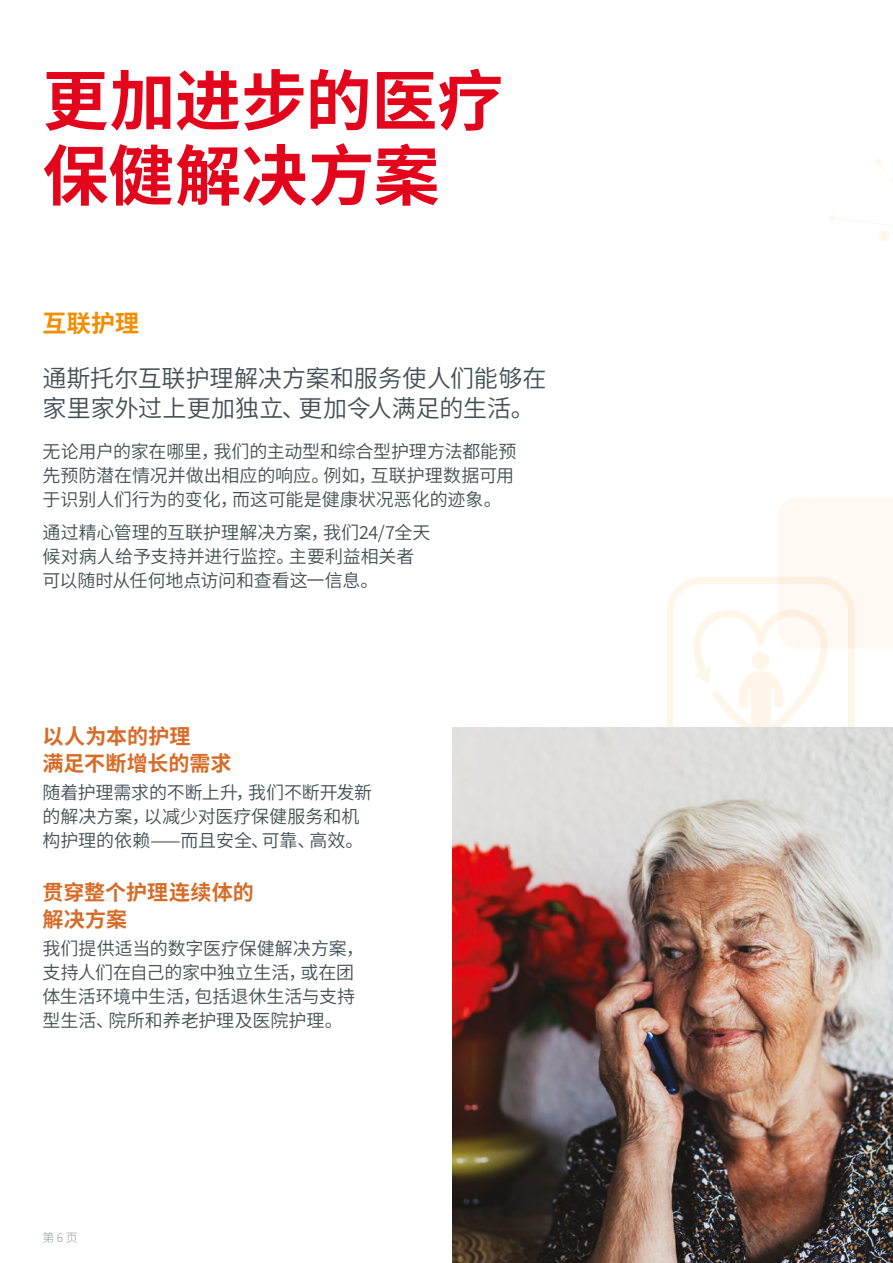
<style>
.page{position:relative;width:893px;height:1263px;background:#fff}
.page>*{position:absolute;margin:0;border:0;box-sizing:border-box;transform-origin:0 0}
.H1_-_CHN{font:700 66px/75px "Source Han Sans CN";color:#e3051b}
.Intro{font:24px/30px "Source Han Sans CN";letter-spacing:.005em;color:#445055}
.t1{font:700 24px "Source Han Sans CN";color:#f28e02}
.Body_heading{font:700 21px/27px "Source Han Sans CN";letter-spacing:.005em;color:#d66c28}
.Body{font:18px/24px "Source Han Sans CN";letter-spacing:-.005em;color:#445055}
.t2{font:300 12px "Source Han Sans CN";color:#8f9ba0}
</style>
<div class="page">
<img style="left:453px;top:727px;width:440px;height:536px">
<svg style="left:829px;top:159px;width:64px;height:82px"></svg>
<img style="left:861px;top:1067px;width:32px;height:153px">
<img style="left:863px;top:1099px;width:30px;height:79px">
<svg style="left:666px;top:498px;width:227px;height:267px"></svg>
<p class="H1_-_CHN" style="left:43px;top:65px;width:462px">更加进步的医疗保健解决方案</p>
<h3 class="t1" style="left:43px;top:309px;width:98px">互联护理</h3>
<p class="Intro" style="left:43px;top:364px;width:506px">通斯托尔互联护理解决方案和服务使人们能够在家里家外过上更加独立、更加令人满足的生活。</p>
<p class="Body" style="left:43px;top:440px;width:475px;text-align:justify">无论用户的家在哪里，我们的主动型和综合型护理方法都能预先预防潜在情况并做出相应的响应。例如，互联护理数据可用于识别人们行为的变化，而这可能是健康状况恶化的迹象。</p>
<p class="Body" style="left:43px;top:520px;width:390px">通过精心管理的互联护理解决方案，我们24/7全天候对病人给予支持并进行监控。主要利益相关者可以随时从任何地点访问和查看这一信息。</p>
<p class="Body_heading" style="left:43px;top:723px;width:190px">以人为本的护理<br>满足不断增长的需求</p>
<p class="Body" style="left:43px;top:781px;width:331px">随着护理需求的不断上升，我们不断开发新的解决方案，以减少对医疗保健服务和机构护理的依赖——而且安全、可靠、高效。</p>
<p class="Body_heading" style="left:43px;top:879px;width:213px">贯穿整个护理连续体的解决方案</p>
<p class="Body" style="left:43px;top:937px;width:323px">我们提供适当的数字医疗保健解决方案，支持人们在自己的家中独立生活，或在团体生活环境中生活，包括退休生活与支持型生活、院所和养老护理及医院护理。</p>
<p class="t2" style="left:43px;top:1230px;width:37px">第 6 页</p>
</div>
